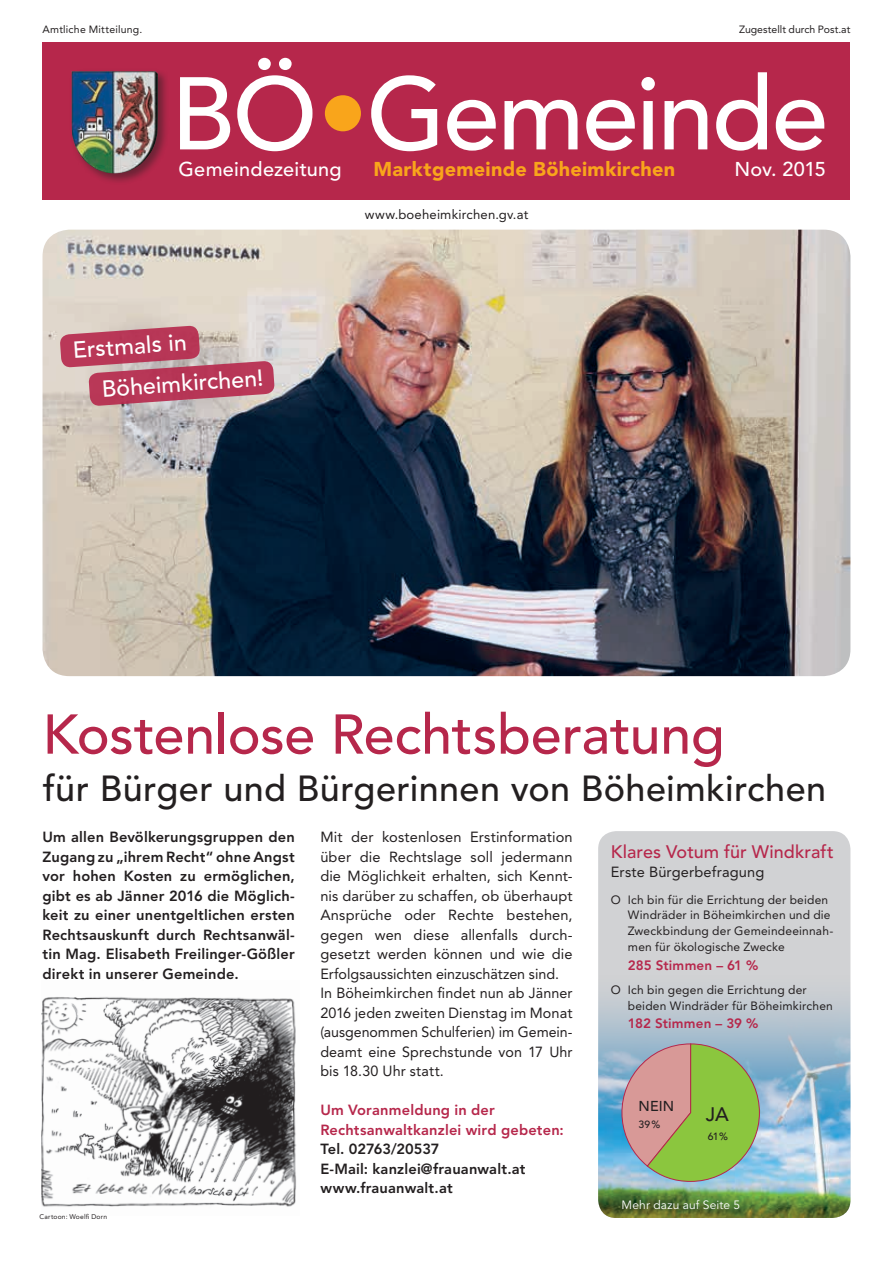
<style>
.page{position:relative;width:893px;height:1263px;background:#fff}
.page>*{position:absolute;margin:0;border:0;box-sizing:border-box;transform-origin:0 0}
.t1{font:500 102px "Avenir";letter-spacing:-.025em;color:#fff}
.t2{font:500 55.5px "Avenir";letter-spacing:-.005em;color:#b6274b}
.t3{font:500 36px "Avenir";letter-spacing:.01em;color:#231f20}
.t4{font:500 23.1px "Avenir";color:#fff}
.t5{font:900 19.8px "Avenir";letter-spacing:.015em;color:#f9a51b}
.t6{font:500 19.8px "Avenir";letter-spacing:.01em;color:#fff}
.t7{font:500 19.35px "Avenir";color:#231f20}
.t8{font:500 18px "Avenir";letter-spacing:.005em;color:#b6274b}
.t9{font:14.7px/19.5px "Avenir";letter-spacing:.01em;color:#231f20}
.t10{font:800 14.7px/19.5px "Avenir";letter-spacing:.01em;color:#231f20;text-align:justify}
.t11{font:800 14.7px/19.5px "Avenir";letter-spacing:.01em;color:#b6274b}
.t12{font:500 14.25px "Avenir";color:#231f20}
.t13{font:800 13.5px "Avenir";letter-spacing:.015em;color:#b6274b}
.t14{font:13.2px "Avenir";letter-spacing:.015em;color:#231f20}
.t15{font:12px/15.8px "Avenir";letter-spacing:.015em;color:#231f20}
.t16{font:12px "Avenir";letter-spacing:.015em;color:#fff}
.t17{font:10.5px "Avenir";letter-spacing:.015em;color:#231f20}
.t18{font:500 10.35px "Avenir";color:#231f20}
.t19{font:6.75px "Avenir";letter-spacing:.025em;color:#231f20}
.s1{color:#f9a51b}
</style>
<div class="page">
<div style="left:43px;top:42px;width:807px;height:158px;background:#b6274b"></div>
<div style="left:69px;top:69px;width:101px;height:116px;background:#231f20;opacity:.5"></div>
<img style="left:72px;top:71px;width:86px;height:102px">
<img style="left:43px;top:230px;width:807px;height:446px">
<svg style="left:60px;top:325px;width:215px;height:81px;background:#c27181"></svg>
<div style="left:598px;top:831px;width:252px;height:387px;background:#d1d2d4;border-radius:18px"></div>
<img style="left:598px;top:1000px;width:252px;height:218px">
<svg style="left:613px;top:1043px;width:147px;height:139px;background:#a0b17f"></svg>
<img style="left:41px;top:997px;width:256px;height:210px">
<p class="t17" style="left:43px;top:23px;width:101px">Amtliche Mitteilung.</p>
<p class="t17" style="left:739px;top:23px;width:113px">Zugestellt durch Post.at</p>
<h1 class="t1" style="left:171px;top:55px;width:659px">BÖ<span class="s1">•</span>Gemeinde</h1>
<h3 class="t6" style="left:179px;top:158px;width:165px">Gemeindezeitung</h3>
<h3 class="t5" style="left:373px;top:157px;width:303px">Marktgemeinde Böheimkirchen</h3>
<h3 class="t6" style="left:734px;top:158px;width:93px">Nov. 2015</h3>
<h3 class="t4" style="left:72px;top:337px;width:116px;rotate:-4deg">Erstmals in</h3>
<h3 class="t4" style="left:101px;top:375px;width:163px;rotate:-4deg">Böheimkirchen!</h3>
<p class="t14" style="left:365px;top:206px;width:165px">www.boeheimkirchen.gv.at</p>
<h2 class="t2" style="left:43px;top:702px;width:684px">Kostenlose Rechtsberatung</h2>
<h3 class="t3" style="left:43px;top:768px;width:784px">für Bürger und Bürgerinnen von Böheimkirchen</h3>
<p class="t10" style="left:43px;top:827px;width:254px">Um allen Bevölkerungsgruppen den Zugang zu „ihrem Recht“ ohne Angst vor hohen Kosten zu ermöglichen, gibt es ab Jänner 2016 die Möglich&shy;keit zu einer unentgeltlichen ersten Rechtsauskunft durch Rechtsanwäl&shy;tin Mag. Elisabeth Freilinger-Gößler direkt in unserer Gemeinde.</p>
<p class="t9" style="left:320px;top:827px;width:254px">Mit der kostenlosen Erstinformation über die Rechtslage soll jedermann die Möglichkeit erhalten, sich Kennt&shy;nis darüber zu schaffen, ob überhaupt Ansprüche oder Rechte bestehen, gegen wen diese allenfalls durch&shy;gesetzt werden können und wie die Erfolgsaussichten einzuschätzen sind.<br>In Böheimkirchen findet nun ab Jänner 2016 jeden zweiten Dienstag im Monat (ausgenommen Schulferien) im Gemein&shy;deamt eine Sprechstunde von 17 Uhr bis 18.30 Uhr statt.</p>
<p class="t11" style="left:320px;top:1100px;width:245px">Um Voranmeldung in der<br>Rechtsanwaltkanzlei wird gebeten:</p>
<p class="t10" style="left:320px;top:1139px;width:207px;text-align:left">Tel. 02763/20537<br>E-Mail: kanzlei@frauanwalt.at www.frauanwalt.at</p>
<p class="t19" style="left:40px;top:1212px;width:69px">Cartoon: Woelfi Dorn</p>
<p class="t8" style="left:611px;top:841px;width:224px">Klares Votum für Windkraft</p>
<p class="t9" style="left:611px;top:863px;width:155px">Erste Bürgerbefragung</p>
<p class="t15" style="left:628px;top:891px;width:207px;text-indent:-17px">O Ich bin für die Errichtung der beiden Windräder in Böheimkirchen und die Zweckbindung der Gemeindeeinnah&shy;men für ökologische Zwecke</p>
<p class="t13" style="left:628px;top:957px;width:132px">285 Stimmen – 61 %</p>
<p class="t15" style="left:628px;top:982px;width:207px;text-indent:-17px">O Ich bin gegen die Errichtung der beiden Windräder für Böheimkirchen</p>
<p class="t13" style="left:628px;top:1016px;width:132px">182 Stimmen – 39 %</p>
<p class="t12" style="left:639px;top:1098px;width:37px">NEIN</p>
<p class="t18" style="left:639px;top:1118px;width:23px">39%</p>
<h3 class="t7" style="left:706px;top:1103px;width:24px">JA</h3>
<p class="t18" style="left:708px;top:1130px;width:22px">61%</p>
<p class="t16" style="left:621px;top:1198px;width:120px">Mehr dazu auf Seite 5</p>
</div>
